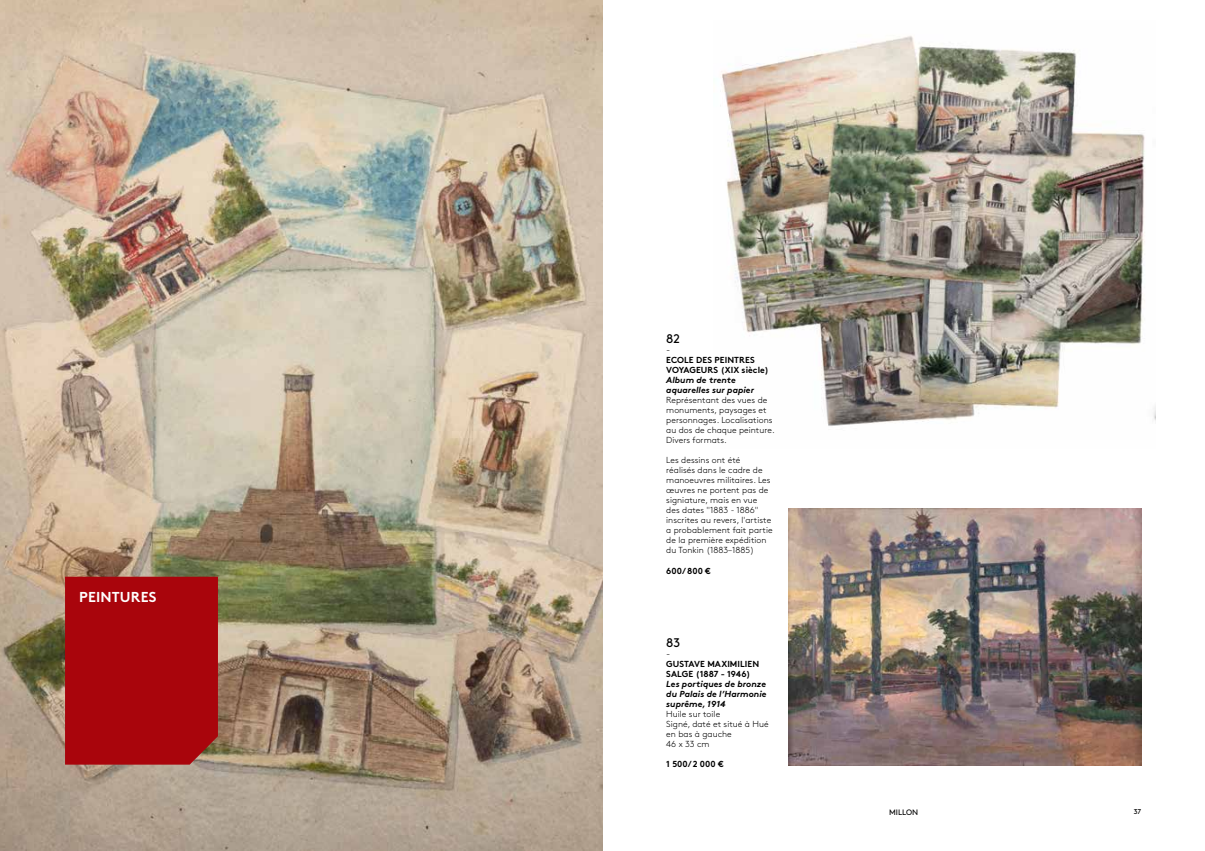
<style>
.page{position:relative;width:1205px;height:851px;background:#fff}
.page>*{position:absolute;margin:0;border:0;box-sizing:border-box;transform-origin:0 0}
.t1{font:700 14.38px "Brown Pro";letter-spacing:.01em;color:#fff}
.t2{font:12.5px "Brown Pro";color:#000}
.t3{font:300 10px "Brown Pro";color:#000}
.t4{font:300 8.75px/10px "Brown Pro";letter-spacing:.005em;color:#000}
.t5{font:700 8.75px/10px "Brown Pro";letter-spacing:.005em;color:#000}
.t6{font:italic 700 8.75px/10px "Brown Pro";letter-spacing:.005em;color:#000}
.t7{font:7.88px "Brown Pro";letter-spacing:.005em;color:#000}
.t8{font:7.12px "Brown Pro";color:#000}
</style>
<div class="page">
<img style="left:0;top:0;width:602px;height:850px">
<div style="left:65px;top:576px;width:153px;height:188px;background:#a9050c"></div>
<img style="left:721px;top:35px;width:435px;height:391px">
<img style="left:788px;top:508px;width:353px;height:257px">
<h1 class="t1" style="left:79px;top:585px;width:79px">PEINTURES</h1>
<h2 class="t2" style="left:666px;top:329px;width:15px">82</h2>
<p class="t3" style="left:666px;top:342px;width:6px">-</p>
<p class="t5" style="left:666px;top:354px;width:104px">ECOLE DES PEINTRES<br>VOYAGEURS (XIX siècle)</p>
<p class="t6" style="left:666px;top:374px;width:89px">Album de trente aquarelles sur papier</p>
<p class="t4" style="left:666px;top:394px;width:110px">Représentant des vues de monuments, paysages et personnages. Localisations au dos de chaque peinture.<br>Divers formats.</p>
<p class="t4" style="left:666px;top:454px;width:108px">Les dessins ont été<br>réalisés dans le cadre de manoeuvres militaires. Les œuvres ne portent pas de signiature, mais en vue des dates "1883 - 1886" inscrites au revers, l'artiste a probablement fait partie de la première expédition du Tonkin (1883–1885)</p>
<p class="t5" style="left:666px;top:564px;width:46px">600/ 800 €</p>
<h2 class="t2" style="left:666px;top:632px;width:16px">83</h2>
<p class="t5" style="left:666px;top:657px;width:94px">GUSTAVE MAXIMILIEN<br>SALGE (1887 - 1946)</p>
<p class="t6" style="left:666px;top:677px;width:102px;text-align:justify">Les portiques de bronze du Palais de l’Harmonie suprême, 1914</p>
<p class="t4" style="left:666px;top:708px;width:104px">Huile sur toile<br>Signé, daté et situé à Hué en bas à gauche<br>46 x 33 cm</p>
<p class="t5" style="left:666px;top:758px;width:59px">1 500/ 2 000 €</p>
<p class="t7" style="left:889px;top:805px;width:31px">MILLON</p>
<p class="t8" style="left:1133px;top:806px;width:9px">37</p>
</div>
